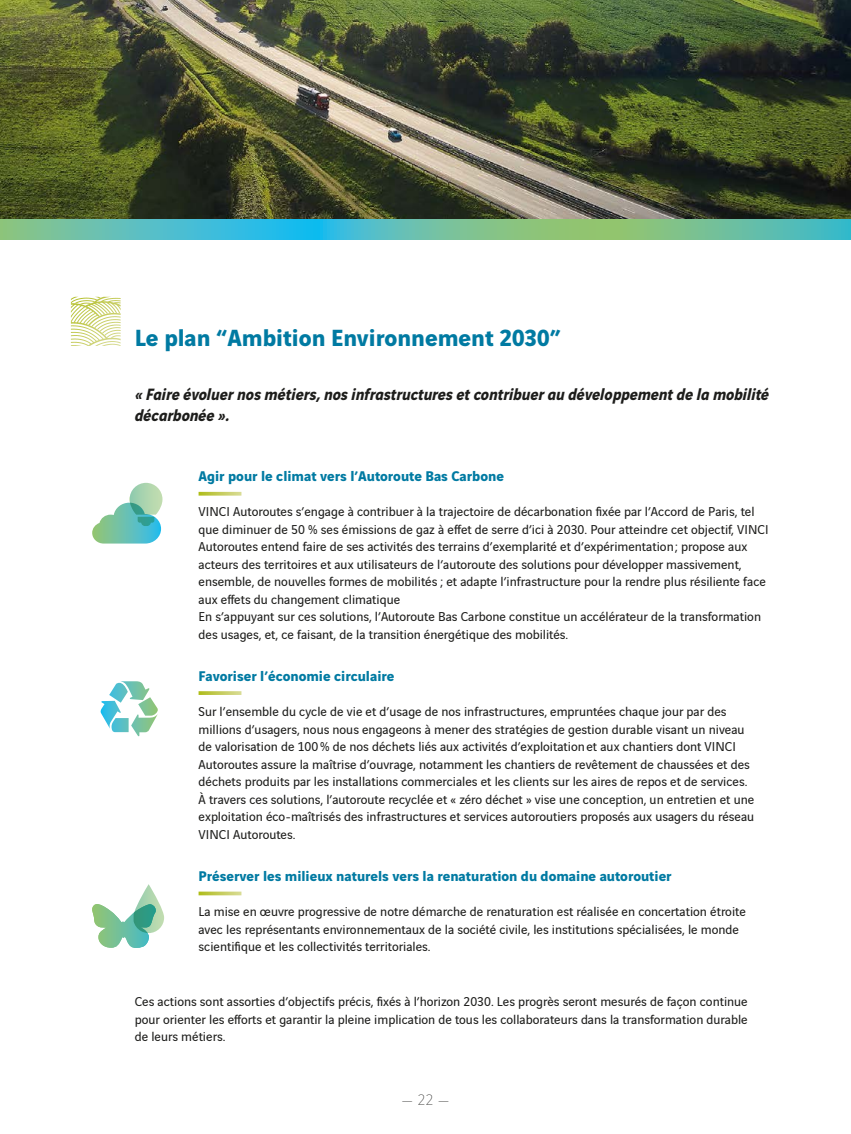
<style>
.page{position:relative;width:851px;height:1134px;background:#fff}
.page>*{position:absolute;margin:0;border:0;box-sizing:border-box;transform-origin:0 0}
.t1{font:700 25px "Vinci Sans";color:#007aa2}
.t2{font:italic 700 17.5px/21px "Vinci Sans";color:#1d1d1b}
.t3{font:200 16.25px "Vinci Sans";color:#1d1d1b}
.t4{font:700 15px "Vinci Sans";color:#007aa2}
.t5{font:13.75px/17.5px "Vinci Sans";color:#1d1d1b}
</style>
<div class="page">
<svg style="left:92px;top:483px;width:70px;height:60px"></svg>
<svg style="left:101px;top:681px;width:57px;height:55px"></svg>
<svg style="left:92px;top:884px;width:72px;height:64px"></svg>
<svg style="left:71px;top:297px;width:50px;height:28px"></svg>
<img style="left:0;top:0;width:850px;height:220px">
<svg style="left:0;top:220px;width:850px;height:19px;background:#63bfab"></svg>
<svg style="left:198px;top:492px;width:43px;height:4px"></svg>
<svg style="left:198px;top:691px;width:43px;height:4px"></svg>
<svg style="left:198px;top:891px;width:43px;height:4px"></svg>
<h1 class="t1" style="left:135px;top:318px;width:427px">Le plan “Ambition Environnement 2030”</h1>
<p class="t2" style="left:135px;top:382px;width:635px">« Faire évoluer nos métiers, nos infrastructures et contribuer au développement de la mobilité décarbonée ».</p>
<p class="t4" style="left:198px;top:464px;width:307px">Agir pour le climat vers l’Autoroute Bas Carbone</p>
<p class="t5" style="left:198px;top:502px;width:571px">VINCI Autoroutes s’engage à contribuer à la trajectoire de décarbonation fixée par l’Accord de Paris, tel que diminuer de 50 % ses émissions de gaz à effet de serre d’ici à 2030. Pour atteindre cet objectif, VINCI Autoroutes entend faire de ses activités des terrains d’exemplarité et d’expérimentation ; propose aux acteurs des territoires et aux utilisateurs de l’autoroute des solutions pour développer massivement, ensemble, de nouvelles formes de mobilités ; et adapte l’infrastructure pour la rendre plus résiliente face aux effets du changement climatique<br>En s’appuyant sur ces solutions, l’Autoroute Bas Carbone constitue un accélérateur de la transformation des usages, et, ce faisant, de la transition énergétique des mobilités.</p>
<p class="t4" style="left:198px;top:664px;width:197px">Favoriser l’économie circulaire</p>
<p class="t5" style="left:198px;top:702px;width:557px">Sur l’ensemble du cycle de vie et d’usage de nos infrastructures, empruntées chaque jour par des millions d’usagers, nous nous engageons à mener des stratégies de gestion durable visant un niveau de valorisation de 100% de nos déchets liés aux activités d’exploitation et aux chantiers dont VINCI Autoroutes assure la maîtrise d’ouvrage, notamment les chantiers de revêtement de chaussées et des déchets produits par les installations commerciales et les clients sur les aires de repos et de services.<br>À travers ces solutions, l’autoroute recyclée et « zéro déchet » vise une conception, un entretien et une exploitation éco-maîtrisés des infrastructures et services autoroutiers proposés aux usagers du réseau VINCI Autoroutes.</p>
<p class="t4" style="left:198px;top:864px;width:474px">Préserver les milieux naturels vers la renaturation du domaine autoroutier</p>
<p class="t5" style="left:198px;top:902px;width:548px">La mise en œuvre progressive de notre démarche de renaturation est réalisée en concertation étroite avec les représentants environnementaux de la société civile, les institutions spécialisées, le monde scientifique et les collectivités territoriales.</p>
<p class="t5" style="left:135px;top:992px;width:614px;text-align:justify">Ces actions sont assorties d’objectifs précis, fixés à l’horizon 2030. Les progrès seront mesurés de façon continue pour orienter les efforts et garantir la pleine implication de tous les collaborateurs dans la transformation durable de leurs métiers.</p>
<p class="t3" style="left:401px;top:1088px;width:50px">— 22 —</p>
</div>
